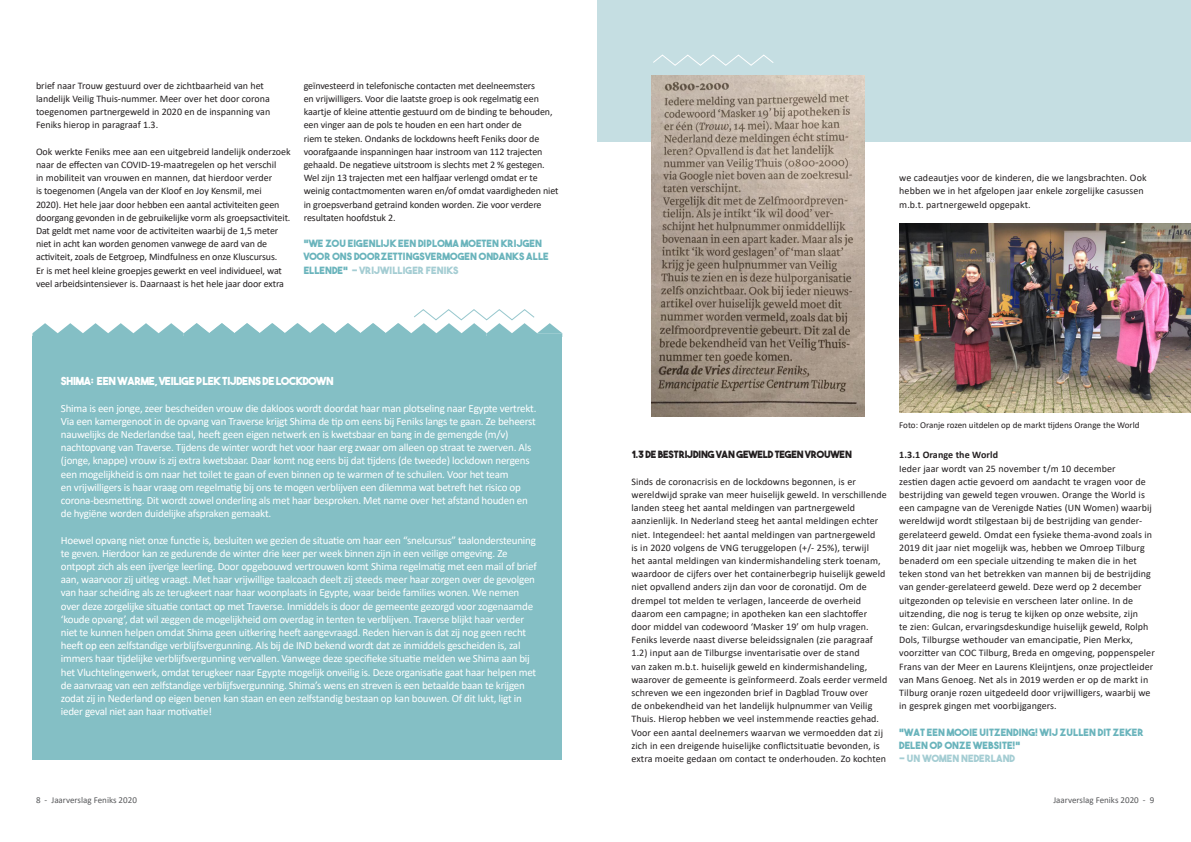
<style>
.page{position:relative;width:1191px;height:842px;background:#fff}
.page>*{position:absolute;margin:0;border:0;box-sizing:border-box;transform-origin:0 0}
.t1{font:11px/13.2px "Calibri";letter-spacing:-.02em;color:#fff}
.Kopje{font:11px "The Bold Font";letter-spacing:-.02em;color:#fff}
.t2{font:10px/13.2px "Calibri";letter-spacing:.005em;color:#231f20}
.t3{font:10px/13.2px "The Bold Font";letter-spacing:.01em;color:#6ab4bc}
.Kopje-2{font:10px "The Bold Font";letter-spacing:-.01em;color:#231f20}
.t4{font:700 10px "Calibri";letter-spacing:.01em;color:#231f20}
.t5{font:10px "The Bold Font";letter-spacing:.01em;color:#a4cdd3}
.t6{font:9px "Calibri";color:#231f20}
.t7{font:9px "Calibri";color:#57585a}
.s1{color:#a4cdd3}
</style>
<div class="page">
<div style="left:32px;top:336px;width:530px;height:424px;background:#84bfc5"></div>
<div style="left:597px;top:0;width:594px;height:142px;background:#c5dee2"></div>
<svg style="left:653px;top:54px;width:121px;height:12px"></svg>
<img style="left:651px;top:75px;width:213px;height:342px">
<img style="left:899px;top:223px;width:292px;height:189px">
<svg style="left:32px;top:309px;width:530px;height:27px"></svg>
<p class="t2" style="left:36px;top:79px;width:236px">brief naar Trouw gestuurd over de zichtbaarheid van het landelijk Veilig Thuis-nummer. Meer over het door corona toegenomen partnergeweld in 2020 en de inspanning van Feniks hierop in paragraaf 1.3.</p>
<p class="t2" style="left:36px;top:145px;width:256px">Ook werkte Feniks mee aan een uitgebreid landelijk onderzoek naar de effecten van COVID-19-maatregelen op het verschil<br>in mobiliteit van vrouwen en mannen, dat hierdoor verder<br>is toegenomen (Angela van der Kloof en Joy Kensmil, mei<br>2020). Het hele jaar door hebben een aantal activiteiten geen doorgang gevonden in de gebruikelijke vorm als groepsactiviteit.<br>Dat geldt met name voor de activiteiten waarbij de 1,5 meter niet in acht kan worden genomen vanwege de aard van de activiteit, zoals de Eetgroep, Mindfulness en onze Kluscursus.<br>Er is met heel kleine groepjes gewerkt en veel individueel, wat veel arbeidsintensiever is. Daarnaast is het hele jaar door extra</p>
<p class="t2" style="left:304px;top:79px;width:256px">geïnvesteerd in telefonische contacten met deelneemsters<br>en vrijwilligers. Voor die laatste groep is ook regelmatig een kaartje of kleine attentie gestuurd om de binding te behouden, een vinger aan de pols te houden en een hart onder de<br>riem te steken. Ondanks de lockdowns heeft Feniks door de voorafgaande inspanningen haar instroom van 112 trajecten gehaald. De negatieve uitstroom is slechts met 2 % gestegen.<br>Wel zijn 13 trajecten met een halfjaar verlengd omdat er te weinig contactmomenten waren en/of omdat vaardigheden niet in groepsverband getraind konden worden. Zie voor verdere resultaten hoofdstuk 2.</p>
<p class="t3" style="left:304px;top:237px;width:246px">“WE ZOU EIGENLIJK EEN DIPLOMA MOETEN KRIJGEN<br>VOOR ONS DOORZETTINGSVERMOGEN ONDANKS ALLE<br>ELLENDE” <span class="s1">- VRIJWILLIGER FENIKS</span></p>
<p class="Kopje" style="left:61px;top:374px;width:274px">SHIMA: EEN WARME, VEILIGE PLEK TIJDENS DE LOCKDOWN</p>
<p class="t1" style="left:61px;top:401px;width:477px">Shima is een jonge, zeer bescheiden vrouw die dakloos wordt doordat haar man plotseling naar Egypte vertrekt.<br>Via een kamergenoot in de opvang van Traverse krijgt Shima de tip om eens bij Feniks langs te gaan. Ze beheerst nauwelijks de Nederlandse taal, heeft geen eigen netwerk en is kwetsbaar en bang in de gemengde (m/v) nachtopvang van Traverse. Tijdens de winter wordt het voor haar erg zwaar om alleen op straat te zwerven. Als (jonge, knappe) vrouw is zij extra kwetsbaar. Daar komt nog eens bij dat tijdens (de tweede) lockdown nergens een mogelijkheid is om naar het toilet te gaan of even binnen op te warmen of te schuilen. Voor het team<br>en vrijwilligers is haar vraag om regelmatig bij ons te mogen verblijven een dilemma wat betreft het risico op corona-besmetting. Dit wordt zowel onderling als met haar besproken. Met name over het afstand houden en de hygiëne worden duidelijke afspraken gemaakt.</p>
<p class="t1" style="left:61px;top:533px;width:477px">Hoewel opvang niet onze functie is, besluiten we gezien de situatie om haar een “snelcursus” taalondersteuning te geven. Hierdoor kan ze gedurende de winter drie keer per week binnen zijn in een veilige omgeving. Ze ontpopt zich als een ijverige leerling. Door opgebouwd vertrouwen komt Shima regelmatig met een mail of brief aan, waarvoor zij uitleg vraagt. Met haar vrijwillige taalcoach deelt zij steeds meer haar zorgen over de gevolgen van haar scheiding als ze terugkeert naar haar woonplaats in Egypte, waar beide families wonen. We nemen over deze zorgelijke situatie contact op met Traverse. Inmiddels is door de gemeente gezorgd voor zogenaamde ‘koude opvang’, dat wil zeggen de mogelijkheid om overdag in tenten te verblijven. Traverse blijkt haar verder niet te kunnen helpen omdat Shima geen uitkering heeft aangevraagd. Reden hiervan is dat zij nog geen recht heeft op een zelfstandige verblijfsvergunning. Als bij de IND bekend wordt dat ze inmiddels gescheiden is, zal immers haar tijdelijke verblijfsvergunning vervallen. Vanwege deze specifieke situatie melden we Shima aan bij het Vluchtelingenwerk, omdat terugkeer naar Egypte mogelijk onveilig is. Deze organisatie gaat haar helpen met de aanvraag van een zelfstandige verblijfsvergunning. Shima’s wens en streven is een betaalde baan te krijgen zodat zij in Nederland op eigen benen kan staan en een zelfstandig bestaan op kan bouwen. Of dit lukt, ligt in ieder geval niet aan haar motivatie!</p>
<p class="t2" style="left:899px;top:171px;width:249px">we cadeautjes voor de kinderen, die we langsbrachten. Ook hebben we in het afgelopen jaar enkele zorgelijke casussen m.b.t. partnergeweld opgepakt.</p>
<p class="Kopje-2" style="left:631px;top:448px;width:222px">1.3 DE BESTRIJDING VAN GEWELD TEGEN VROUWEN</p>
<p class="t2" style="left:631px;top:475px;width:257px">Sinds de coronacrisis en de lockdowns begonnen, is er wereldwijd sprake van meer huiselijk geweld. In verschillende landen steeg het aantal meldingen van partnergeweld aanzienlijk. In Nederland steeg het aantal meldingen echter niet. Integendeel: het aantal meldingen van partnergeweld<br>is in 2020 volgens de VNG teruggelopen (+/- 25%), terwijl<br>het aantal meldingen van kindermishandeling sterk toenam, waardoor de cijfers over het containerbegrip huiselijk geweld niet opvallend anders zijn dan voor de coronatijd. Om de drempel tot melden te verlagen, lanceerde de overheid daarom een campagne; in apotheken kan een slachtoffer door middel van codewoord ‘Masker 19’ om hulp vragen.</p>
<p class="t2" style="left:631px;top:633px;width:257px">Feniks leverde naast diverse beleidssignalen (zie paragraaf 1.2) input aan de Tilburgse inventarisatie over de stand<br>van zaken m.b.t. huiselijk geweld en kindermishandeling, waarover de gemeente is geïnformeerd. Zoals eerder vermeld schreven we een ingezonden brief in Dagblad Trouw over<br>de onbekendheid van het landelijk hulpnummer van Veilig Thuis. Hierop hebben we veel instemmende reacties gehad.<br>Voor een aantal deelnemers waarvan we vermoedden dat zij zich in een dreigende huiselijke conflictsituatie bevonden, is extra moeite gedaan om contact te onderhouden. Zo kochten</p>
<p class="t6" style="left:899px;top:418px;width:242px">Foto: Oranje rozen uitdelen op de markt tijdens Orange the World</p>
<p class="t4" style="left:899px;top:448px;width:100px">1.3.1 Orange the World</p>
<p class="t2" style="left:899px;top:461px;width:257px">Ieder jaar wordt van 25 november t/m 10 december<br>zestien dagen actie gevoerd om aandacht te vragen voor de bestrijding van geweld tegen vrouwen. Orange the World is een campagne van de Verenigde Naties (UN Women) waarbij wereldwijd wordt stilgestaan bij de bestrijding van gender&shy;gerelateerd geweld. Omdat een fysieke thema-avond zoals in 2019 dit jaar niet mogelijk was, hebben we Omroep Tilburg benaderd om een speciale uitzending te maken die in het teken stond van het betrekken van mannen bij de bestrijding van gender-gerelateerd geweld. Deze werd op 2 december uitgezonden op televisie en verscheen later online. In de uitzending, die nog is terug te kijken op onze website, zijn<br>te zien: Gulcan, ervaringsdeskundige huiselijk geweld, Rolph Dols, Tilburgse wethouder van emancipatie, Pien Merkx, voorzitter van COC Tilburg, Breda en omgeving, poppenspeler Frans van der Meer en Laurens Kleijntjens, onze projectleider van Mans Genoeg. Net als in 2019 werden er op de markt in Tilburg oranje rozen uitgedeeld door vrijwilligers, waarbij we in gesprek gingen met voorbijgangers.</p>
<p class="t3" style="left:899px;top:725px;width:246px">“WAT EEN MOOIE UITZENDING! WIJ ZULLEN DIT ZEKER<br>DELEN OP ONZE WEBSITE!”</p>
<p class="t5" style="left:899px;top:752px;width:117px">- UN WOMEN NEDERLAND</p>
<p class="t7" style="left:36px;top:794px;width:102px">8 - Jaarverslag Feniks 2020</p>
<p class="t7" style="left:1053px;top:794px;width:102px">Jaarverslag Feniks 2020 - 9</p>
</div>
